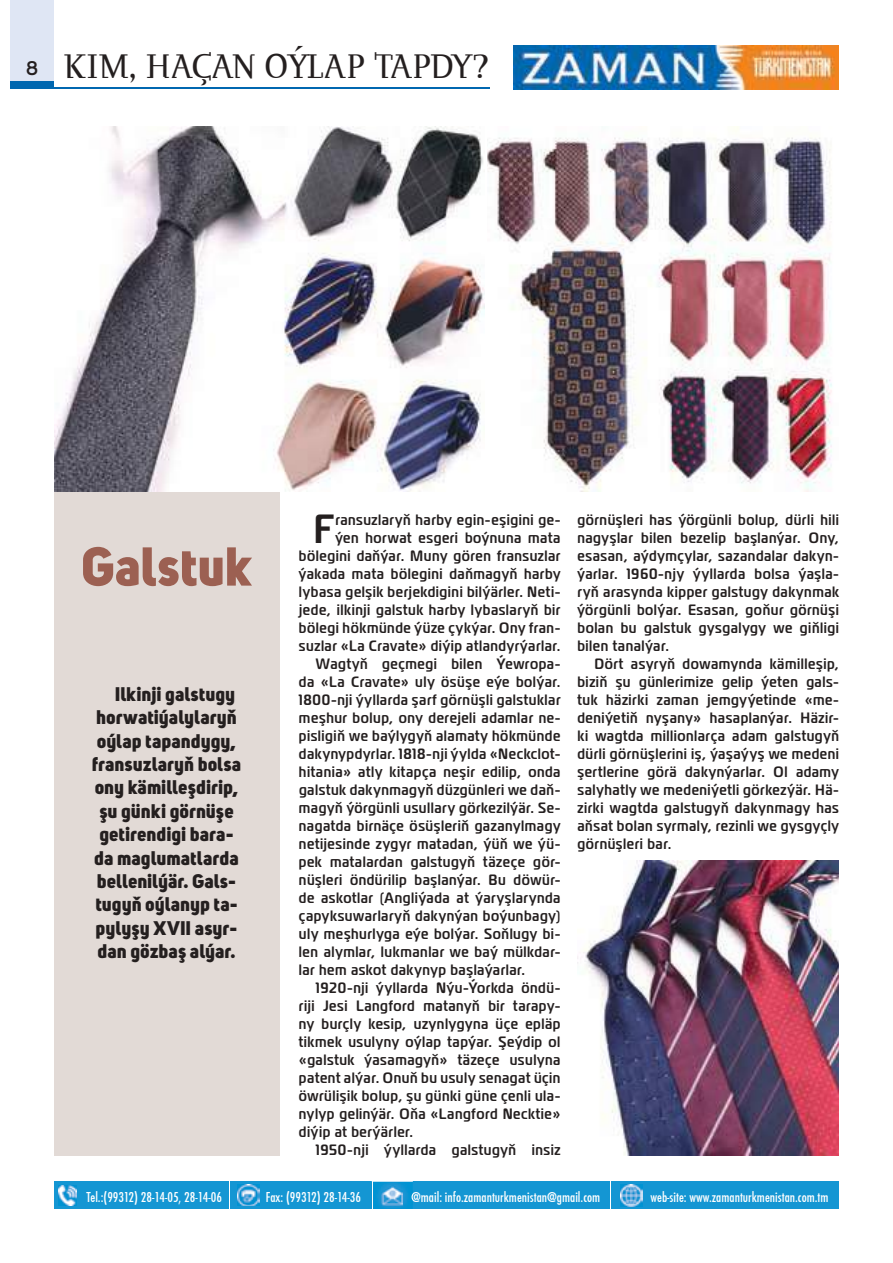
<style>
.page{position:relative;width:893px;height:1263px;background:#fff}
.page>*{position:absolute;margin:0;border:0;box-sizing:border-box;transform-origin:0 0}
.t1{font:800 54px "Uni Sans";letter-spacing:-.005em;color:#9c6052}
.t2{font:500 40.65px "Magistral Cond";color:#241f1f}
.t3{font:36px "Ogirema Slab";color:#241f1f}
.t4{font:800 19.5px "Uni Sans";color:#241f1f}
.t5{font:500 15px/18px "Magistral Cond";letter-spacing:.035em;color:#241f1f;text-align:justify}
.t6{font:500 condensed 14.85px "ART Futura TEE";color:#fff}
.s1{font-family:"Uni Sans";font-weight:600;font-size:19.5px}
</style>
<div class="page">
<div style="left:54px;top:1182px;width:785px;height:27px;background:#1496d3"></div>
<svg style="left:610px;top:1182px;width:1px;height:27px"></svg>
<img style="left:238px;top:1185px;width:21px;height:21px">
<img style="left:373px;top:1181px;width:40px;height:1px">
<img style="left:373px;top:1182px;width:40px;height:27px">
<svg style="left:372px;top:1182px;width:1px;height:27px"></svg>
<svg style="left:412px;top:1191px;width:1px;height:14px"></svg>
<img style="left:381px;top:1186px;width:22px;height:19px">
<img style="left:621px;top:1185px;width:21px;height:21px">
<img style="left:59px;top:1185px;width:18px;height:20px">
<img style="left:513px;top:45px;width:326px;height:44px">
<div style="left:10px;top:0;width:44px;height:89px;background:#dfe6f4"></div>
<hr style="left:54px;top:87px;width:435px;height:2px;background:#0067b0">
<div style="left:10px;top:81px;width:44px;height:8px;background:#0067b0"></div>
<div style="left:54px;top:492px;width:225px;height:663px;background:#e2dad6"></div>
<img style="left:54px;top:127px;width:431px;height:365px">
<img style="left:487px;top:127px;width:345px;height:365px">
<img style="left:583px;top:860px;width:256px;height:295px">
<h3 class="t3" style="left:26px;top:44px;width:464px"><span class="s1">8</span> KIM, HAÇAN OÝLAP TAPDY?</h3>
<h1 class="t1" style="left:81px;top:532px;width:173px">Galstuk</h1>
<h3 class="t4" style="left:115px;top:681px;width:122px">Ilkin ji gals tu gy</h3>
<h3 class="t4" style="left:96px;top:705px;width:142px">horwatiýalylaryň</h3>
<h3 class="t4" style="left:97px;top:728px;width:141px">oýlap tapandygy,</h3>
<h3 class="t4" style="left:92px;top:751px;width:151px">fran suz la ryň bol sa</h3>
<h3 class="t4" style="left:95px;top:775px;width:145px">ony kämilleşdirip,</h3>
<h3 class="t4" style="left:99px;top:798px;width:136px">şu günki görnü şe</h3>
<h3 class="t4" style="left:99px;top:822px;width:136px">getirendigi bara-</h3>
<h3 class="t4" style="left:94px;top:845px;width:146px">da mag lumatlar da</h3>
<h3 class="t4" style="left:97px;top:868px;width:141px">bellenilýär. Gals-</h3>
<h3 class="t4" style="left:95px;top:892px;width:144px">tu gyň oýlanyp ta-</h3>
<h3 class="t4" style="left:96px;top:915px;width:143px">pyly şy XVII asyr-</h3>
<h3 class="t4" style="left:98px;top:939px;width:140px">dan gözbaş alýar.</h3>
<h2 class="t2" style="left:313px;top:504px;width:22px">F</h2>
<p class="t5" style="left:335px;top:510px;width:227px">ransuzlaryň harby egin-eşigini ge-</p>
<p class="t5" style="left:335px;top:528px;width:227px">ýen horwat esgeri boýnuna ma ta</p>
<p class="t5" style="left:299px;top:546px;width:263px">bölegini daňýar. Muny gören fransuz lar</p>
<p class="t5" style="left:299px;top:564px;width:263px">ýakada mata bölegini daňmagyň har by</p>
<p class="t5" style="left:299px;top:582px;width:263px">lybasa gelşik berjekdigini bilýärler. Neti-</p>
<p class="t5" style="left:299px;top:600px;width:263px">jede, ilkinji galstuk harby lybaslaryň bir</p>
<p class="t5" style="left:299px;top:618px;width:263px">bölegi hökmünde ýüze çykýar. Ony fran-</p>
<p class="t5" style="left:299px;top:636px;width:263px">suzlar «La Cravate» diýip atlandyrýarlar.</p>
<p class="t5" style="left:316px;top:654px;width:246px">Wagtyň geçmegi bilen Ýewropa-</p>
<p class="t5" style="left:299px;top:672px;width:263px">da «La Cravate» uly ösüşe eýe bolýar.</p>
<p class="t5" style="left:299px;top:690px;width:263px">1800-nji ýyllarda şarf görnüşli galstuk lar</p>
<p class="t5" style="left:299px;top:708px;width:263px">meşhur bolup, ony derejeli adamlar ne-</p>
<p class="t5" style="left:299px;top:726px;width:263px">pisligiň we baýlygyň alamaty hökmün de</p>
<p class="t5" style="left:299px;top:744px;width:263px">dakynypdyrlar. 1818-nji ýylda «Neckclot-</p>
<p class="t5" style="left:299px;top:762px;width:263px">hitania» atly kitapça neşir edilip, on da</p>
<p class="t5" style="left:299px;top:780px;width:263px">galstuk dakynmagyň düzgünleri we daň-</p>
<p class="t5" style="left:299px;top:798px;width:263px">magyň ýörgünli usullary görkezilýär. Se-</p>
<p class="t5" style="left:299px;top:816px;width:263px">nagatda birnäçe ösüşleriň gazanylma gy</p>
<p class="t5" style="left:299px;top:834px;width:263px">netijesinde zygyr matadan, ýüň we ýü-</p>
<p class="t5" style="left:299px;top:852px;width:263px">pek matalardan galstugyň täzeçe gör-</p>
<p class="t5" style="left:299px;top:870px;width:263px">nüşleri öndürilip başlanýar. Bu döwür-</p>
<p class="t5" style="left:299px;top:888px;width:263px">de askotlar (Angliýada at ýaryşlaryn da</p>
<p class="t5" style="left:299px;top:906px;width:263px">çapyksuwarlaryň dakynýan boýunba gy)</p>
<p class="t5" style="left:299px;top:924px;width:263px">uly meşhurlyga eýe bolýar. Soňlugy bi-</p>
<p class="t5" style="left:299px;top:942px;width:263px">len alymlar, lukmanlar we baý mülkdar-</p>
<p class="t5" style="left:299px;top:960px;width:228px">lar hem askot dakynyp başlaýarlar.</p>
<p class="t5" style="left:316px;top:978px;width:246px">1920-nji ýyllarda Nýu-Ýorkda öndü-</p>
<p class="t5" style="left:299px;top:996px;width:263px">riji Jesi Langford matanyň bir tarapy-</p>
<p class="t5" style="left:299px;top:1014px;width:263px">ny burçly kesip, uzynlygyna üçe ep läp</p>
<p class="t5" style="left:299px;top:1032px;width:263px">tikmek usulyny oýlap tapýar. Şeýdip ol</p>
<p class="t5" style="left:299px;top:1050px;width:263px">«galstuk ýasamagyň» täzeçe usuly na</p>
<p class="t5" style="left:299px;top:1068px;width:263px">patent alýar. Onuň bu usuly senagat üçin</p>
<p class="t5" style="left:299px;top:1086px;width:263px">öwrülişik bolup, şu günki güne çenli ula-</p>
<p class="t5" style="left:299px;top:1104px;width:263px">nylyp gelinýär. Oňa «Langford Necktie»</p>
<p class="t5" style="left:299px;top:1122px;width:116px">diýip at berýärler.</p>
<p class="t5" style="left:316px;top:1140px;width:246px">1950-nji ýyllarda galstugyň in siz</p>
<p class="t5" style="left:577px;top:510px;width:263px">görnüşleri has ýörgünli bolup, dürli hi li nagyşlar bilen bezelip başlanýar. Ony, esasan, aýdymçylar, sazandalar dakyn&shy;ýarlar. 1960-njy ýyllarda bolsa ýaşla&shy;ryň arasynda kipper galstugy dakyn mak ýörgünli bolýar. Esasan, goňur görnü şi bolan bu galstuk gysgalygy we giňli gi bilen tanalýar.</p>
<p class="t5" style="left:577px;top:654px;width:263px;text-indent:17px">Dört asyryň dowamynda kämille şip, biziň şu günlerimize gelip ýeten gals&shy;tuk häzirki zaman jemgyýetinde «me&shy;deniýetiň nyşany» hasaplanýar. Häzir&shy;ki wagtda millionlarça adam galstu gyň dürli görnüşlerini iş, ýaşaýyş we mede ni şertlerine görä dakynýarlar. Ol ada my salyhatly we medeniýetli görkezýär. Hä&shy;zirki wagtda galstugyň dakynmagy has aňsat bolan syrmaly, rezinli we gysgyç ly görnüşleri bar.</p>
<p class="t6" style="left:87px;top:1189px;width:137px">Tel.:(99312) 28-14-05, 28-14-06</p>
<p class="t6" style="left:266px;top:1188px;width:97px">Fax: (99312) 28-14-36</p>
<p class="t6" style="left:411px;top:1189px;width:191px">@mail: info.zamanturkmenistan@gmail.com</p>
<p class="t6" style="left:651px;top:1188px;width:179px">web-site: www.zamanturkmenistan.com.tm</p>
</div>
